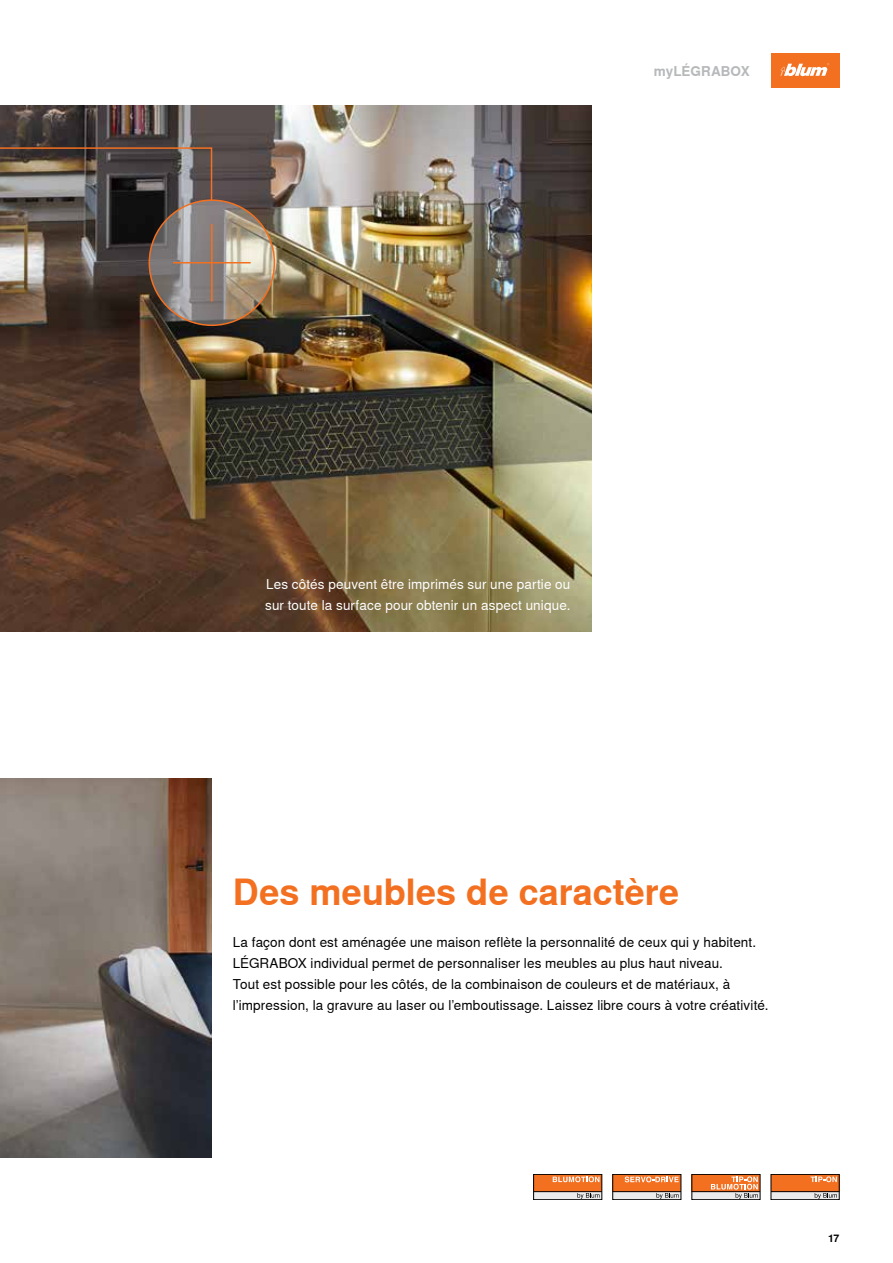
<style>
.page{position:relative;width:893px;height:1263px;background:#fff}
.page>*{position:absolute;margin:0;border:0;box-sizing:border-box;transform-origin:0 0}
.t1{font:700 36px "Nimbus Sans Global";color:#f37021}
.t2{font:13.5px/21px "Nimbus Sans Global";letter-spacing:.01em;color:#000}
.t3{font:13.5px/21px "Nimbus Sans Global";letter-spacing:.01em;color:#fff}
.t4{font:700 13.5px "Nimbus Sans Global";letter-spacing:.005em;color:#b6b8ba}
.t5{font:700 10.5px "Nimbus Sans Global";color:#000}
</style>
<div class="page">
<img style="left:0;top:779px;width:212px;height:379px">
<img style="left:0;top:105px;width:591px;height:526px">
<div style="left:771px;top:54px;width:68px;height:34px;background:#f37021"></div>
<svg style="left:780px;top:63px;width:49px;height:13px"></svg>
<svg style="left:0;top:147px;width:213px;height:55px;background:#655b55"></svg>
<svg style="left:535px;top:1192px;width:65px;height:6px"></svg>
<div style="left:534px;top:1174px;width:68px;height:17px;background:#f37021"></div>
<hr style="left:534px;top:1191px;width:68px;height:1px;background:#000">
<div style="left:533px;top:1174px;width:69px;height:26px;border:1px solid #000"></div>
<svg style="left:553px;top:1176px;width:46px;height:6px"></svg>
<svg style="left:577px;top:1193px;width:22px;height:6px"></svg>
<svg style="left:694px;top:1192px;width:17px;height:6px"></svg>
<div style="left:692px;top:1174px;width:68px;height:17px;background:#f37021"></div>
<hr style="left:692px;top:1191px;width:68px;height:1px;background:#000">
<div style="left:692px;top:1174px;width:68px;height:26px;border:1px solid #000"></div>
<svg style="left:711px;top:1176px;width:47px;height:23px"></svg>
<svg style="left:614px;top:1192px;width:65px;height:6px"></svg>
<div style="left:613px;top:1174px;width:68px;height:17px;background:#f37021"></div>
<hr style="left:613px;top:1191px;width:68px;height:1px;background:#000">
<div style="left:612px;top:1174px;width:69px;height:26px;border:1px solid #000"></div>
<svg style="left:656px;top:1193px;width:23px;height:6px"></svg>
<svg style="left:625px;top:1176px;width:54px;height:6px"></svg>
<svg style="left:773px;top:1192px;width:64px;height:6px"></svg>
<div style="left:771px;top:1174px;width:68px;height:17px;background:#f37021"></div>
<hr style="left:771px;top:1191px;width:68px;height:1px;background:#000">
<div style="left:771px;top:1174px;width:68px;height:26px;border:1px solid #000"></div>
<svg style="left:810px;top:1176px;width:27px;height:6px"></svg>
<svg style="left:815px;top:1193px;width:22px;height:6px"></svg>
<svg style="left:0;top:1069px;width:122px;height:89px;background:#7e7a78"></svg>
<svg style="left:149px;top:200px;width:125px;height:125px;background:#9b9188"></svg>
<hr style="left:211px;top:224px;width:2px;height:78px;background:#f37021">
<hr style="left:173px;top:262px;width:78px;height:1px;background:#f37021">
<p class="t4" style="left:654px;top:63px;width:97px">myLÉGRABOX</p>
<p class="t3" style="left:265px;top:574px;width:307px">Les côtés peuvent être imprimés sur une partie ou sur toute la surface pour obtenir un aspect unique.</p>
<h1 class="t1" style="left:233px;top:872px;width:448px">Des meubles de caractère</h1>
<p class="t2" style="left:233px;top:932px;width:537px">La façon dont est aménagée une maison reflète la personnalité de ceux qui y habitent.<br>LÉGRABOX individual permet de personnaliser les meubles au plus haut niveau.<br>Tout est possible pour les côtés, de la combinaison de couleurs et de matériaux, à l’impression, la gravure au laser ou l’emboutissage. Laissez libre cours à votre créativité.</p>
<p class="t5" style="left:828px;top:1232px;width:13px">17</p>
</div>
